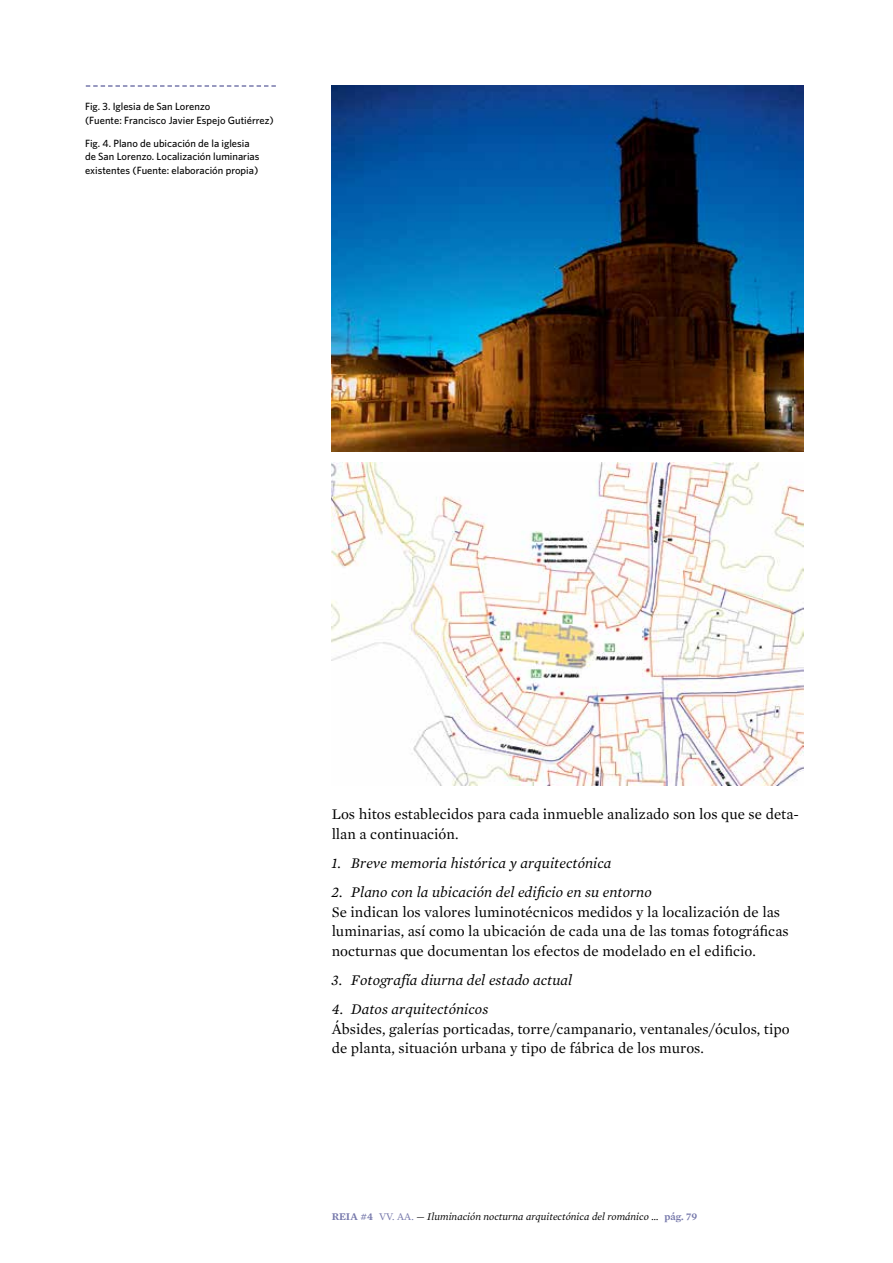
<style>
.page{position:relative;width:893px;height:1263px;background:#fff}
.page>*{position:absolute;margin:0;border:0;box-sizing:border-box;transform-origin:0 0}
.t1{font:15px/19.5px "Mercury Text G1";color:#000}
.t2{font:italic 15px "Mercury Text G1";color:#000}
.t3{font:500 10.5px/13.5px "Whitney";color:#000}
.t4{font:italic 10.5px "Mercury Text G1";color:#000}
.s1{font-weight:600;font-style:normal;color:#7678ab}
.s2{font-style:normal;color:#7678ab}
.s3{font-style:normal}
</style>
<div class="page">
<svg style="left:86px;top:85px;width:190px;height:2px"></svg>
<img style="left:332px;top:85px;width:472px;height:367px">
<img style="left:332px;top:462px;width:472px;height:324px">
<p class="t3" style="left:85px;top:99px;width:190px">Fig. 3. Iglesia de San Lorenzo<br>(Fuente: Francisco Javier Espejo Gutiérrez)</p>
<p class="t3" style="left:85px;top:136px;width:176px">Fig. 4. Plano de ubicación de la iglesia de San Lorenzo. Localización luminarias existentes (Fuente: elaboración propia)</p>
<p class="t1" style="left:332px;top:804px;width:469px">Los hitos establecidos para cada inmueble analizado son los que se deta&shy;llan a continuación.</p>
<p class="t2" style="left:332px;top:854px;width:281px">1. Breve memoria histórica y arquitectónica</p>
<p class="t2" style="left:332px;top:883px;width:322px">2. Plano con la ubicación del edificio en su entorno</p>
<p class="t1" style="left:332px;top:902px;width:458px">Se indican los valores luminotécnicos medidos y la localización de las luminarias, así como la ubicación de cada una de las tomas fotográficas nocturnas que documentan los efectos de modelado en el edificio.</p>
<p class="t2" style="left:332px;top:971px;width:242px">3. Fotografía diurna del estado actual</p>
<p class="t2" style="left:332px;top:1000px;width:158px">4. Datos arquitectónicos</p>
<p class="t1" style="left:332px;top:1019px;width:459px">Ábsides, galerías porticadas, torre/campanario, ventanales/óculos, tipo de planta, situación urbana y tipo de fábrica de los muros.</p>
<p class="t4" style="left:332px;top:1210px;width:367px"><span class="s1">REIA #4</span> <span class="s2">VV. AA.</span> <span class="s3">—</span> Iluminación nocturna arquitectónica del románico … <span class="s1">pág. 79</span></p>
</div>
